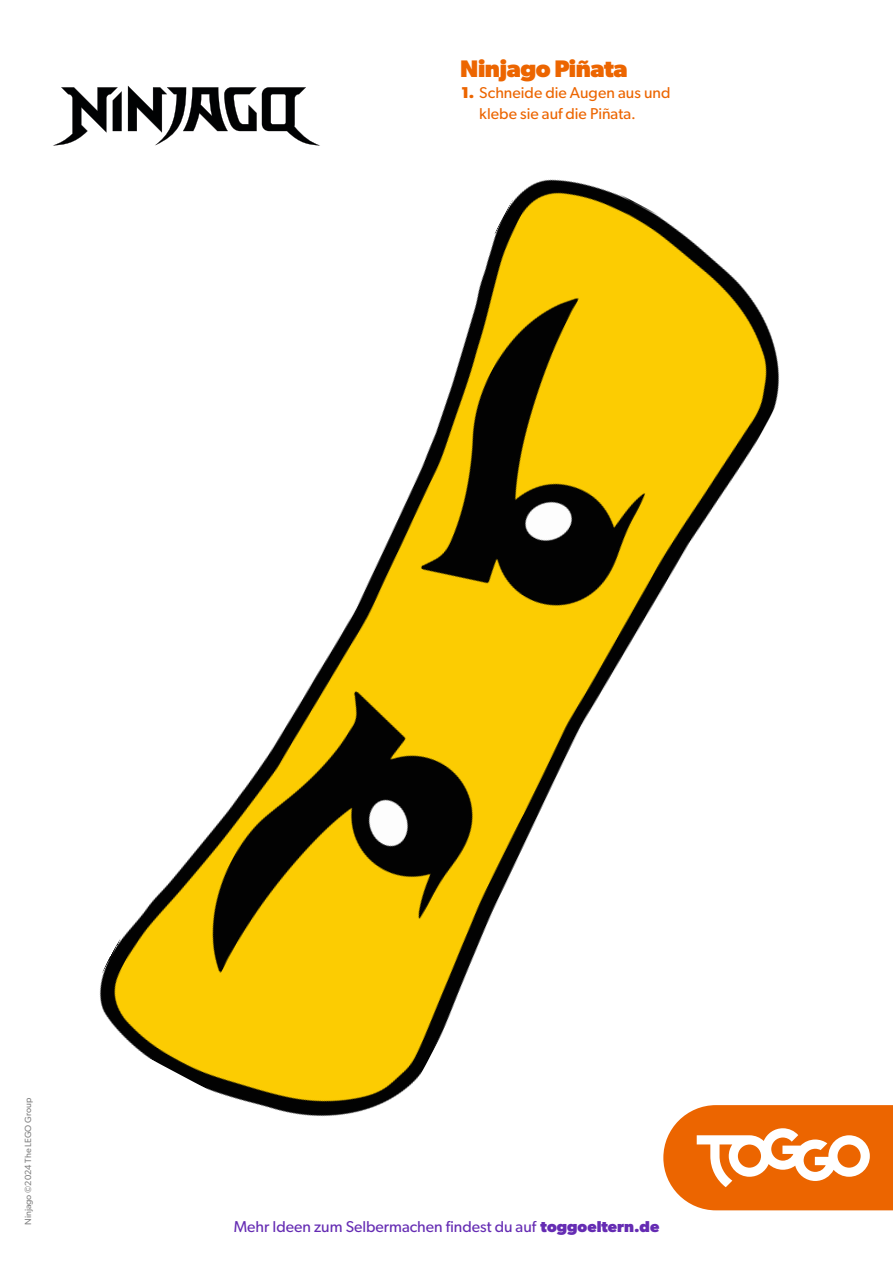
<style>
.page{position:relative;width:893px;height:1263px;background:#fff}
.page>*{position:absolute;margin:0;border:0;box-sizing:border-box;transform-origin:0 0}
.beschreibung_02{font:700 24px "Gibson";letter-spacing:-.02em;color:#ec6500}
.t1{font:15.75px "Gibson";color:#652cb3}
.beschreibung_02-2{font:15.75px/21px "Gibson";color:#ec6500}
.t2{font:9px "Gibson";color:#808080}
.s1{font-weight:700}
</style>
<div class="page">
<img style="left:99px;top:179px;width:681px;height:938px">
<svg style="left:53px;top:87px;width:69px;height:59px"></svg>
<svg style="left:128px;top:86px;width:192px;height:60px"></svg>
<svg style="left:663px;top:1105px;width:230px;height:105px"></svg>
<p class="beschreibung_02" style="left:460px;top:54px;width:169px">Ninjago Piñata</p>
<p class="beschreibung_02-2" style="left:479px;top:81px;width:193px;text-indent:-18px"><span class="s1">1.</span> Schneide die Augen aus und klebe sie auf die Piñata.</p>
<p class="t2" style="left:23px;top:1225px;width:129px;rotate:-90deg">Ninjago ©2024 The LEGO Group</p>
<p class="t1" style="left:234px;top:1217px;width:427px">Mehr Ideen zum Selbermachen findest du auf <span class="s1">toggoeltern.de</span></p>
</div>
